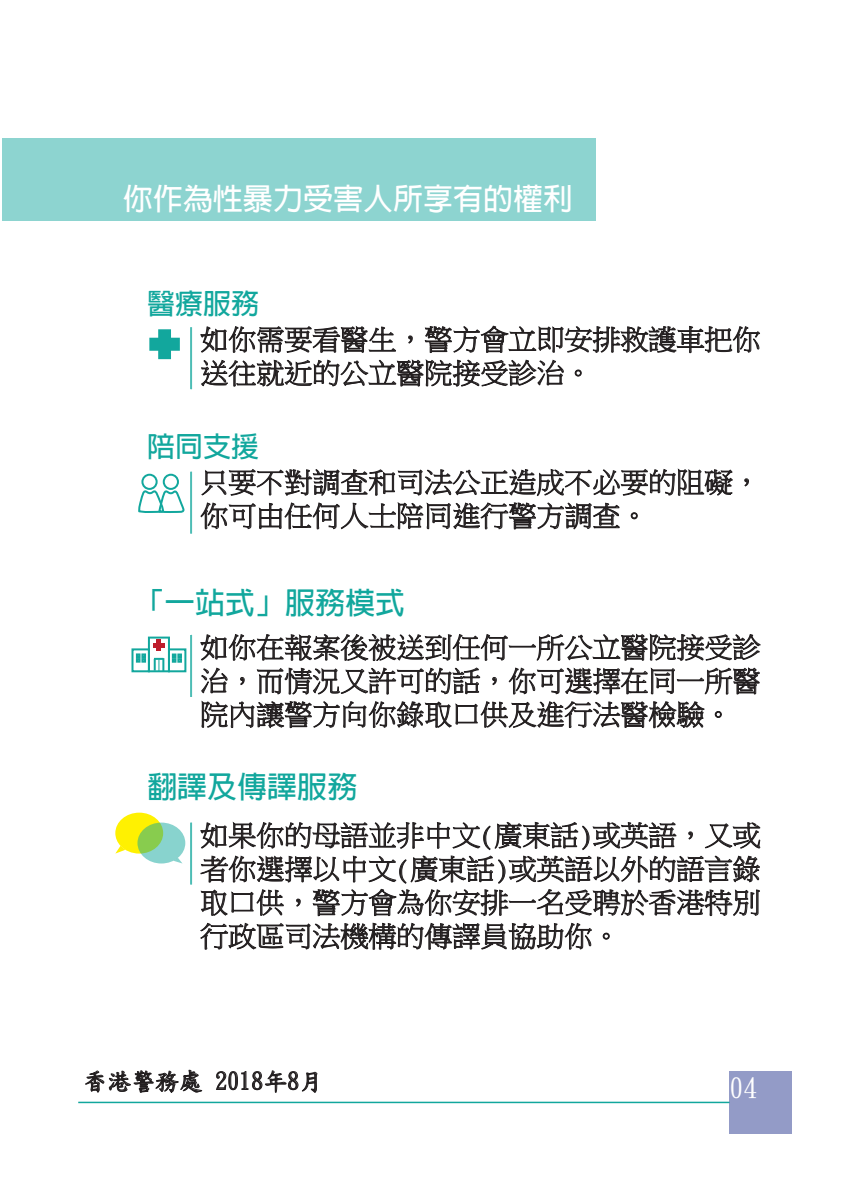
<style>
.page{position:relative;width:843px;height:1194px;background:#fff}
.page>*{position:absolute;margin:0;border:0;box-sizing:border-box;transform-origin:0 0}
.t1{font:700 30px "Adobe Fan Heiti Std";color:#12a79d}
.t2{font:700 30px "Adobe Fan Heiti Std";color:#fff}
.t3{font:28px/33.6px "Ming Li U";color:#231f20}
.t4{font:700 28px "Adobe Fan Heiti Std";color:#12a79d}
.t5{font:28px "FZLTZHB B51 0";color:#fff}
.t6{font:24px "DF Li Hei W3 WIN BF";color:#231f20}
</style>
<div class="page">
<div style="left:2px;top:138px;width:593px;height:82px;background:#8dd4d0"></div>
<svg style="left:200px;top:326px;width:560px;height:61px"></svg>
<svg style="left:201px;top:468px;width:531px;height:28px"></svg>
<svg style="left:744px;top:478px;width:5px;height:9px"></svg>
<svg style="left:200px;top:502px;width:419px;height:28px"></svg>
<svg style="left:630px;top:512px;width:7px;height:7px"></svg>
<svg style="left:200px;top:633px;width:560px;height:28px"></svg>
<svg style="left:201px;top:667px;width:558px;height:61px"></svg>
<svg style="left:200px;top:821px;width:560px;height:95px"></svg>
<svg style="left:200px;top:923px;width:392px;height:27px"></svg>
<svg style="left:602px;top:933px;width:7px;height:7px"></svg>
<hr style="left:190px;top:327px;width:2px;height:62px;background:#12a79d">
<hr style="left:190px;top:472px;width:2px;height:62px;background:#12a79d">
<hr style="left:190px;top:635px;width:2px;height:62px;background:#12a79d">
<hr style="left:190px;top:823px;width:2px;height:62px;background:#12a79d">
<svg style="left:149px;top:329px;width:31px;height:31px"></svg>
<div style="left:137px;top:823px;width:48px;height:40px;background:#88d3ce;border-radius:50%"></div>
<svg style="left:115px;top:813px;width:48px;height:41px"></svg>
<svg style="left:173px;top:858px;width:9px;height:5px"></svg>
<div style="left:141px;top:474px;width:17px;height:16px;border:2px solid #12a79d;border-radius:50%"></div>
<div style="left:163px;top:474px;width:16px;height:16px;border:2px solid #12a79d;border-radius:50%"></div>
<svg style="left:138px;top:489px;width:47px;height:24px"></svg>
<div style="left:729px;top:1071px;width:62px;height:62px;background:#939bc7"></div>
<hr style="left:78px;top:1102px;width:651px;height:1px;background:#12a79d">
<div style="left:148px;top:637px;width:22px;height:35px;border:2px solid #12a79d"></div>
<div style="left:131px;top:648px;width:19px;height:24px;border:2px solid #12a79d"></div>
<div style="left:168px;top:648px;width:18px;height:24px;border:2px solid #12a79d"></div>
<hr style="left:153px;top:643px;width:11px;height:4px;background:#be1d2c">
<hr style="left:157px;top:640px;width:4px;height:11px;background:#be1d2c">
<svg style="left:136px;top:653px;width:10px;height:10px"></svg>
<svg style="left:172px;top:653px;width:10px;height:10px"></svg>
<svg style="left:154px;top:658px;width:10px;height:13px"></svg>
<svg style="left:85px;top:1069px;width:117px;height:24px"></svg>
<svg style="left:216px;top:1070px;width:101px;height:23px"></svg>
<p class="t2" style="left:123px;top:181px;width:452px">你作為性暴力受害人所享有的權利</p>
<p class="t4" style="left:147px;top:287px;width:113px">醫療服務</p>
<p class="t3" style="left:200px;top:323px;width:561px">如你需要看醫生，警方會立即安排救護車把你送往就近的公立醫院接受診治。</p>
<p class="t4" style="left:147px;top:430px;width:113px">陪同支援</p>
<p class="t3" style="left:200px;top:466px;width:561px">只要不對調查和司法公正造成不必要的阻礙，你可由任何人士陪同進行警方調查。</p>
<p class="t1" style="left:135px;top:585px;width:271px">「一站式」服務模式</p>
<p class="t3" style="left:200px;top:631px;width:561px;text-align:justify">如你在報案後被送到任何一所公立醫院接受診治，而情況又許可的話，你可選擇在同一所醫院內讓警方向你錄取口供及進行法醫檢驗。</p>
<p class="t1" style="left:147px;top:769px;width:211px">翻譯及傳譯服務</p>
<p class="t3" style="left:200px;top:819px;width:561px;text-align:justify">如果你的母語並非中文(廣東話)或英語，又或者你選擇以中文(廣東話)或英語以外的語言錄取口供，警方會為你安排一名受聘於香港特別行政區司法機構的傳譯員協助你。</p>
<p class="t6" style="left:83px;top:1069px;width:242px">香港警務處 2018年8月</p>
<p class="t5" style="left:729px;top:1075px;width:29px">04</p>
</div>
